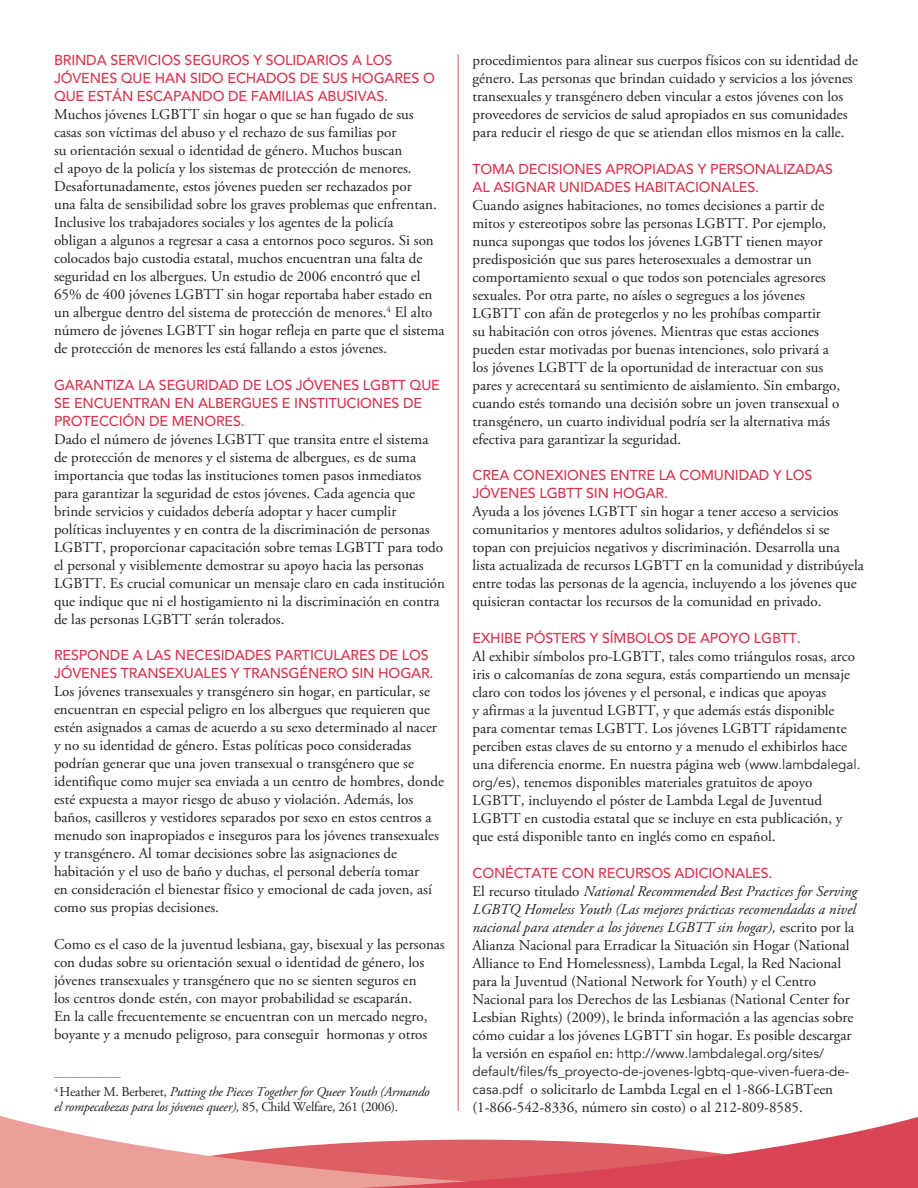
<style>
.page{position:relative;width:918px;height:1188px;background:#fff}
.page>*{position:absolute;margin:0;border:0;box-sizing:border-box;transform-origin:0 0}
.NO_-_Normal{font:15px/18px "Adobe Garamond Pro";color:#231f20}
.H2_-_Heading_2{font:500 14.25px/18px "Avenir LT Std";letter-spacing:-.01em;color:#d7354f}
.NO_-_Normal-2{font:italic 13.5px/15px "Adobe Garamond Pro";letter-spacing:-.02em;color:#231f20}
.NO_-_Normal-3{font:13.5px/18px "Avenir LT Std";color:#231f20}
.t1{font:7.8px "Adobe Garamond Pro";color:#231f20}
.s1{font-style:normal}
.s2{font-family:"Avenir LT Std";font-size:13.5px}
.s3{font-style:italic}
.s4{font-family:"Adobe Garamond Pro";font-size:15px}
</style>
<div class="page">
<svg style="left:0;top:1108px;width:458px;height:80px;fill:#ec9f9a"></svg>
<hr style="left:458px;top:54px;width:1px;height:1057px;background:#e88f8d">
<svg style="left:238px;top:1109px;width:680px;height:79px"></svg>
<p class="H2_-_Heading_2" style="left:54px;top:51px;width:382px">BRINDA SERVICIOS SEGUROS Y SOLIDARIOS A LOS<br>JÓVENES QUE HAN SIDO ECHADOS DE SUS HOGARES O<br>QUE ESTÁN ESCAPANDO DE FAMILIAS ABUSIVAS.</p>
<p class="NO_-_Normal" style="left:54px;top:106px;width:392px">Muchos jóvenes LGBTT sin hogar o que se han fugado de sus casas son víctimas del abuso y el rechazo de sus familias por<br>su orientación sexual o identidad de género. Muchos buscan<br>el apoyo de la policía y los sistemas de protección de menores.<br>Desafortunadamente, estos jóvenes pueden ser rechazados por<br>una falta de sensibilidad sobre los graves problemas que enfrentan.<br>Inclusive los trabajadores sociales y los agentes de la policía<br>obligan a algunos a regresar a casa a entornos poco seguros. Si son colocados bajo custodia estatal, muchos encuentran una falta de seguridad en los albergues. Un estudio de 2006 encontró que el 65% de 400 jóvenes LGBTT sin hogar reportaba haber estado en un albergue dentro del sistema de protección de menores.<sup>4</sup> El alto número de jóvenes LGBTT sin hogar refleja en parte que el sistema de protección de menores les está fallando a estos jóvenes.</p>
<p class="H2_-_Heading_2" style="left:54px;top:376px;width:387px">GARANTIZA LA SEGURIDAD DE LOS JÓVENES LGBTT QUE<br>SE ENCUENTRAN EN ALBERGUES E INSTITUCIONES DE<br>PROTECCIÓN DE MENORES.</p>
<p class="NO_-_Normal" style="left:54px;top:430px;width:393px">Dado el número de jóvenes LGBTT que transita entre el sistema de protección de menores y el sistema de albergues, es de suma importancia que todas las instituciones tomen pasos inmediatos para garantizar la seguridad de estos jóvenes. Cada agencia que brinde servicios y cuidados debería adoptar y hacer cumplir políticas incluyentes y en contra de la discriminación de personas LGBTT, proporcionar capacitación sobre temas LGBTT para todo el personal y visiblemente demostrar su apoyo hacia las personas LGBTT. Es crucial comunicar un mensaje claro en cada institución que indique que ni el hostigamiento ni la discriminación en contra de las personas LGBTT serán tolerados.</p>
<p class="H2_-_Heading_2" style="left:54px;top:647px;width:381px">RESPONDE A LAS NECESIDADES PARTICULARES DE LOS<br>JÓVENES TRANSEXUALES Y TRANSGÉNERO SIN HOGAR.</p>
<p class="NO_-_Normal" style="left:54px;top:683px;width:391px">Los jóvenes transexuales y transgénero sin hogar, en particular, se encuentran en especial peligro en los albergues que requieren que estén asignados a camas de acuerdo a su sexo determinado al nacer y no su identidad de género. Estas políticas poco consideradas podrían generar que una joven transexual o transgénero que se identifique como mujer sea enviada a un centro de hombres, donde esté expuesta a mayor riesgo de abuso y violación. Además, los baños, casilleros y vestidores separados por sexo en estos centros a menudo son inapropiados e inseguros para los jóvenes transexuales y transgénero. Al tomar decisiones sobre las asignaciones de habitación y el uso de baño y duchas, el personal debería tomar<br>en consideración el bienestar físico y emocional de cada joven, así como sus propias decisiones.</p>
<p class="NO_-_Normal" style="left:54px;top:936px;width:392px">Como es el caso de la juventud lesbiana, gay, bisexual y las personas con dudas sobre su orientación sexual o identidad de género, los jóvenes transexuales y transgénero que no se sienten seguros en<br>los centros donde estén, con mayor probabilidad se escaparán.<br>En la calle frecuentemente se encuentran con un mercado negro, boyante y a menudo peligroso, para conseguir hormonas y otros</p>
<p class="t1" style="left:54px;top:1070px;width:68px">_________________</p>
<p class="NO_-_Normal-2" style="left:54px;top:1085px;width:377px"><sup>4</sup> <span class="s1">Heather M. Berberet,</span> Putting the Pieces Together for Queer Youth (Armando el rompecabezas para los jóvenes queer), <span class="s1">85, Child Welfare, 261 (2006).</span></p>
<p class="NO_-_Normal" style="left:472px;top:52px;width:387px">procedimientos para alinear sus cuerpos físicos con su identidad de género. Las personas que brindan cuidado y servicios a los jóvenes transexuales y transgénero deben vincular a estos jóvenes con los proveedores de servicios de salud apropiados en sus comunidades para reducir el riesgo de que se atiendan ellos mismos en la calle.</p>
<p class="H2_-_Heading_2" style="left:472px;top:160px;width:362px">TOMA DECISIONES APROPIADAS Y PERSONALIZADAS<br>AL ASIGNAR UNIDADES HABITACIONALES.</p>
<p class="NO_-_Normal" style="left:472px;top:196px;width:369px">Cuando asignes habitaciones, no tomes decisiones a partir de mitos y estereotipos sobre las personas LGBTT. Por ejemplo, nunca supongas que todos los jóvenes LGBTT tienen mayor predisposición que sus pares heterosexuales a demostrar un comportamiento sexual o que todos son potenciales agresores sexuales. Por otra parte, no aísles o segregues a los jóvenes LGBTT con afán de protegerlos y no les prohíbas compartir<br>su habitación con otros jóvenes. Mientras que estas acciones pueden estar motivadas por buenas intenciones, solo privará a los jóvenes LGBTT de la oportunidad de interactuar con sus pares y acrecentará su sentimiento de aislamiento. Sin embargo, cuando estés tomando una decisión sobre un joven transexual o transgénero, un cuarto individual podría ser la alternativa más efectiva para garantizar la seguridad.</p>
<p class="H2_-_Heading_2" style="left:472px;top:467px;width:341px">CREA CONEXIONES ENTRE LA COMUNIDAD Y LOS<br>JÓVENES LGBTT SIN HOGAR.</p>
<p class="NO_-_Normal" style="left:472px;top:503px;width:393px">Ayuda a los jóvenes LGBTT sin hogar a tener acceso a servicios comunitarios y mentores adultos solidarios, y defiéndelos si se topan con prejuicios negativos y discriminación. Desarrolla una lista actualizada de recursos LGBTT en la comunidad y distribúyela entre todas las personas de la agencia, incluyendo a los jóvenes que quisieran contactar los recursos de la comunidad en privado.</p>
<p class="H2_-_Heading_2" style="left:472px;top:630px;width:330px">EXHIBE PÓSTERS Y SÍMBOLOS DE APOYO LGBTT.</p>
<p class="NO_-_Normal" style="left:472px;top:648px;width:390px">Al exhibir símbolos pro-LGBTT, tales como triángulos rosas, arco iris o calcomanías de zona segura, estás compartiendo un mensaje claro con todos los jóvenes y el personal, e indicas que apoyas<br>y afirmas a la juventud LGBTT, y que además estás disponible para comentar temas LGBTT. Los jóvenes LGBTT rápidamente perciben estas claves de su entorno y a menudo el exhibirlos hace una diferencia enorme. En nuestra página web (<span class="s2">www.lambdalegal. org/es</span>), tenemos disponibles materiales gratuitos de apoyo LGBTT, incluyendo el póster de Lambda Legal de Juventud LGBTT en custodia estatal que se incluye en esta publicación, y que está disponible tanto en inglés como en español.</p>
<p class="H2_-_Heading_2" style="left:472px;top:864px;width:302px">CONÉCTATE CON RECURSOS ADICIONALES.</p>
<p class="NO_-_Normal" style="left:472px;top:883px;width:386px">El recurso titulado <span class="s3">National Recommended Best Practices for Serving LGBTQ Homeless Youth (Las mejores prácticas recomendadas a nivel nacional para atender a los jóvenes LGBTT sin hogar),</span> escrito por la Alianza Nacional para Erradicar la Situación sin Hogar (National Alliance to End Homelessness), Lambda Legal, la Red Nacional para la Juventud (National Network for Youth) y el Centro Nacional para los Derechos de las Lesbianas (National Center for Lesbian Rights) (2009), le brinda información a las agencias sobre cómo cuidar a los jóvenes LGBTT sin hogar. Es posible descargar</p>
<p class="NO_-_Normal-3" style="left:472px;top:1045px;width:378px"><span class="s4">la versión en español en:</span> http://www.lambdalegal.org/sites/ default/files/fs_proyecto-de-jovenes-lgbtq-que-viven-fuera-de-</p>
<p class="NO_-_Normal" style="left:472px;top:1081px;width:362px"><span class="s2">casa.pdf</span> o solicitarlo de Lambda Legal en el 1-866-LGBTeen (1-866-542-8336, número sin costo) o al 212-809-8585.</p>
</div>
